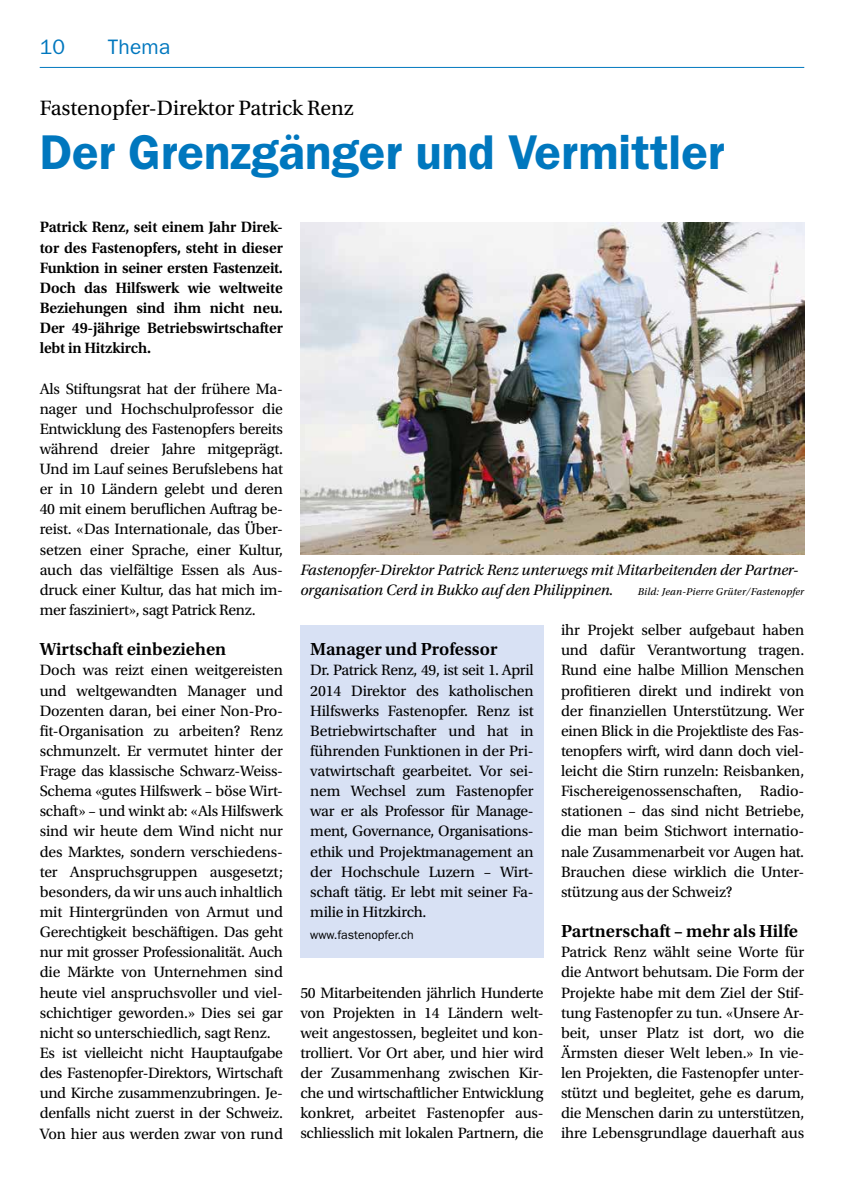
<style>
.page{position:relative;width:844px;height:1191px;background:#fff}
.page>*{position:absolute;margin:0;border:0;box-sizing:border-box;transform-origin:0 0}
.t1{font:600 49px "ITC Franklin Gothic Std";color:#0077be}
.t2{font:21.88px "Utopia Std";color:#000}
.t3{font:21px "ITC Franklin Gothic Std";letter-spacing:.01em;color:#0077be}
.t4{font:600 18.38px "Utopia Std";color:#000}
.t5{font:15.75px/20.1px "Utopia Std";letter-spacing:-.015em;color:#000;text-align:justify}
.t6{font:600 15.75px/20.1px "Utopia Std";letter-spacing:-.01em;color:#000;text-align:justify}
.t7{font:italic 15.75px/20.1px "Utopia Std";letter-spacing:-.01em;color:#000}
.t8{font:12.25px "ITC Franklin Gothic Std";color:#000}
.t9{font:italic 10.5px "Utopia Std";letter-spacing:.02em;color:#000}
</style>
<div class="page">
<div style="left:300px;top:625px;width:243px;height:332px;background:#d8e1f4"></div>
<img style="left:300px;top:222px;width:504px;height:332px">
<hr style="left:40px;top:67px;width:764px;height:1px;background:#0077be">
<h3 class="t3" style="left:40px;top:35px;width:27px">10</h3>
<h3 class="t3" style="left:108px;top:35px;width:64px">Thema</h3>
<h2 class="t2" style="left:40px;top:96px;width:315px">Fastenopfer-Direktor Patrick Renz</h2>
<h1 class="t1" style="left:40px;top:123px;width:686px">Der Grenzgänger und Vermittler</h1>
<p class="t6" style="left:40px;top:217px;width:245px">Patrick Renz, seit einem Jahr Direk&shy;tor des Fastenopfers, steht in dieser Funktion in seiner ersten Fastenzeit.<br>Doch das Hilfswerk wie weltweite Beziehungen sind ihm nicht neu.<br>Der 49-jährige Betriebswirtschafter lebt in Hitzkirch.</p>
<p class="t5" style="left:40px;top:378px;width:245px">Als Stiftungsrat hat der frühere Ma&shy;nager und Hochschulprofessor die Entwicklung des Fastenopfers bereits während dreier Jahre mitgeprägt.<br>Und im Lauf seines Berufslebens hat er in 10 Ländern gelebt und deren 40 mit einem beruflichen Auftrag be&shy;reist. «Das Internationale, das Über&shy;setzen einer Sprache, einer Kultur, auch das vielfältige Essen als Aus&shy;druck einer Kultur, das hat mich im&shy;mer fasziniert», sagt Patrick Renz.</p>
<p class="t4" style="left:40px;top:639px;width:188px">Wirtschaft einbeziehen</p>
<p class="t5" style="left:40px;top:660px;width:245px;text-align:left">Doch was reizt einen weitgereisten und weltgewandten Manager und Dozenten daran, bei einer Non-Pro&shy;fit-Organisation zu arbeiten? Renz schmunzelt. Er vermutet hinter der Frage das klassische Schwarz-Weiss-Schema «gutes Hilfswerk – böse Wirt&shy;schaft» – und winkt ab: «Als Hilfswerk sind wir heute dem Wind nicht nur des Marktes, sondern verschiedens&shy;ter Anspruchsgruppen ausgesetzt; besonders, da wir uns auch inhaltlich mit Hintergründen von Armut und Gerechtigkeit beschäftigen. Das geht nur mit grosser Professionalität. Auch die Märkte von Unternehmen sind heute viel anspruchsvoller und viel&shy;schichtiger geworden.» Dies sei gar nicht so unterschiedlich, sagt Renz.<br>Es ist vielleicht nicht Hauptaufgabe des Fastenopfer-Direktors, Wirtschaft und Kirche zusammenzubringen. Je&shy;denfalls nicht zuerst in der Schweiz.<br>Von hier aus werden zwar von rund</p>
<p class="t7" style="left:300px;top:560px;width:498px">Fastenopfer-Direktor Patrick Renz unterwegs mit Mitarbeitenden der Partner&shy;organisation Cerd in Bukko auf den Philippinen.</p>
<p class="t9" style="left:637px;top:586px;width:168px">Bild: Jean-Pierre Grüter/Fastenopfer</p>
<p class="t5" style="left:561px;top:620px;width:245px">ihr Projekt selber aufgebaut haben und dafür Verantwortung tragen.<br>Rund eine halbe Million Menschen profitieren direkt und indirekt von der finanziellen Unterstützung. Wer einen Blick in die Projektliste des Fas&shy;tenopfers wirft, wird dann doch viel&shy;leicht die Stirn runzeln: Reisbanken, Fischereigenossenschaften, Radio&shy;stationen – das sind nicht Betriebe, die man beim Stichwort internatio&shy;nale Zusammenarbeit vor Augen hat.<br>Brauchen diese wirklich die Unter&shy;stützung aus der Schweiz?</p>
<p class="t4" style="left:561px;top:920px;width:238px">Partnerschaft – mehr als Hilfe</p>
<p class="t5" style="left:561px;top:942px;width:245px">Patrick Renz wählt seine Worte für die Antwort behutsam. Die Form der Projekte habe mit dem Ziel der Stif&shy;tung Fastenopfer zu tun. «Unsere Ar&shy;beit, unser Platz ist dort, wo die Ärmsten dieser Welt leben.» In vie&shy;len Projekten, die Fastenopfer unter&shy;stützt und begleitet, gehe es darum, die Menschen darin zu unterstützen, ihre Lebensgrundlage dauerhaft aus</p>
<p class="t4" style="left:310px;top:639px;width:189px">Manager und Professor</p>
<p class="t5" style="left:310px;top:660px;width:225px">Dr. Patrick Renz, 49, ist seit 1. April 2014 Direktor des katholischen Hilfswerks Fastenopfer. Renz ist Betriebwirtschafter und hat in führenden Funktionen in der Pri&shy;vatwirtschaft gearbeitet. Vor sei&shy;nem Wechsel zum Fastenopfer war er als Professor für Manage&shy;ment, Governance, Organisations&shy;ethik und Projektmanagement an der Hochschule Luzern – Wirt&shy;schaft tätig. Er lebt mit seiner Fa&shy;milie in Hitzkirch.</p>
<p class="t8" style="left:310px;top:927px;width:105px">www.fastenopfer.ch</p>
<p class="t5" style="left:300px;top:982px;width:245px">50 Mitarbeitenden jährlich Hunderte von Projekten in 14 Ländern welt&shy;weit angestossen, begleitet und kon&shy;trolliert. Vor Ort aber, und hier wird der Zusammenhang zwischen Kir&shy;che und wirtschaftlicher Entwicklung konkret, arbeitet Fastenopfer aus&shy;schliesslich mit lokalen Partnern, die</p>
</div>
